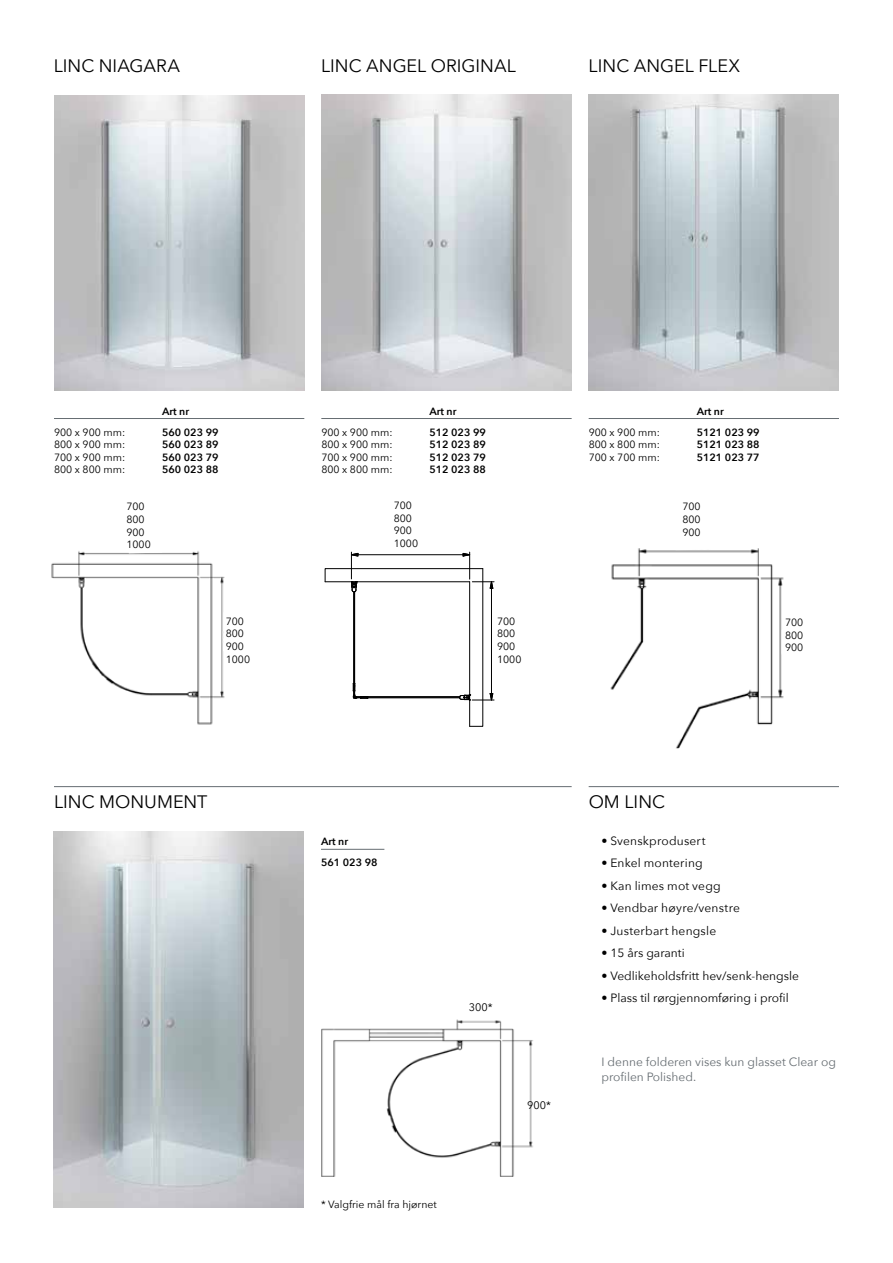
<style>
.page{position:relative;width:893px;height:1263px;background:#fff}
.page>*{position:absolute;margin:0;border:0;box-sizing:border-box;transform-origin:0 0}
.t1{font:18px "Avenir Next";color:#000}
.t2{font:12px "Avenir Next";letter-spacing:.01em;color:#000}
.t3{font:12px/14.4px "Avenir Next";color:#666d72}
.t4{font:10.95px "Avenir Next";color:#000}
.t5{font:10.5px/12.6px "Avenir Next";color:#000}
.t6{font:600 10.5px/21px "Avenir Next";color:#000}
</style>
<div class="page">
<img style="left:53px;top:831px;width:251px;height:377px">
<img style="left:54px;top:95px;width:250px;height:295px">
<img style="left:321px;top:95px;width:251px;height:296px">
<img style="left:589px;top:95px;width:250px;height:296px">
<hr style="left:54px;top:418px;width:250px;height:1px;background:#666d72">
<hr style="left:321px;top:418px;width:251px;height:1px;background:#666d72">
<hr style="left:589px;top:418px;width:250px;height:1px;background:#666d72">
<svg style="left:324px;top:552px;width:170px;height:175px"></svg>
<img style="left:610px;top:548px;width:174px;height:200px">
<hr style="left:54px;top:786px;width:518px;height:1px;background:#666d72">
<hr style="left:321px;top:849px;width:63px;height:1px;background:#666d72">
<img style="left:321px;top:1019px;width:212px;height:158px">
<hr style="left:589px;top:786px;width:250px;height:1px;background:#666d72">
<img style="left:51px;top:551px;width:174px;height:174px">
<h1 class="t1" style="left:54px;top:51px;width:128px">LINC NIAGARA</h1>
<h1 class="t1" style="left:321px;top:51px;width:196px">LINC ANGEL ORIGINAL</h1>
<h1 class="t1" style="left:589px;top:51px;width:153px">LINC ANGEL FLEX</h1>
<p class="t6" style="left:162px;top:400px;width:29px">Art nr</p>
<p class="t5" style="left:54px;top:425px;width:73px">900 x 900 mm:</p>
<p class="t6" style="left:162px;top:421px;width:58px">560 023 99</p>
<p class="t5" style="left:54px;top:438px;width:73px">800 x 900 mm:</p>
<p class="t6" style="left:162px;top:434px;width:58px">560 023 89</p>
<p class="t5" style="left:54px;top:450px;width:73px">700 x 900 mm:</p>
<p class="t6" style="left:162px;top:446px;width:58px">560 023 79</p>
<p class="t5" style="left:54px;top:463px;width:73px">800 x 800 mm:</p>
<p class="t6" style="left:162px;top:459px;width:58px">560 023 88</p>
<p class="t6" style="left:429px;top:400px;width:29px">Art nr</p>
<p class="t5" style="left:321px;top:425px;width:73px">900 x 900 mm:</p>
<p class="t6" style="left:429px;top:421px;width:58px">512 023 99</p>
<p class="t5" style="left:321px;top:438px;width:73px">800 x 900 mm:</p>
<p class="t6" style="left:429px;top:434px;width:58px">512 023 89</p>
<p class="t5" style="left:321px;top:450px;width:73px">700 x 900 mm:</p>
<p class="t6" style="left:429px;top:446px;width:58px">512 023 79</p>
<p class="t5" style="left:321px;top:463px;width:73px">800 x 800 mm:</p>
<p class="t6" style="left:429px;top:459px;width:58px">512 023 88</p>
<p class="t6" style="left:697px;top:400px;width:29px">Art nr</p>
<p class="t5" style="left:589px;top:425px;width:73px">900 x 900 mm:</p>
<p class="t6" style="left:697px;top:421px;width:64px">5121 023 99</p>
<p class="t5" style="left:589px;top:438px;width:73px">800 x 800 mm:</p>
<p class="t6" style="left:697px;top:434px;width:64px">5121 023 88</p>
<p class="t5" style="left:589px;top:450px;width:73px">700 x 700 mm:</p>
<p class="t6" style="left:697px;top:446px;width:64px">5121 023 77</p>
<p class="t5" style="left:394px;top:499px;width:26px">700<br>800<br>900<br>1000</p>
<p class="t5" style="left:126px;top:500px;width:26px">700<br>800<br>900<br>1000</p>
<p class="t5" style="left:682px;top:500px;width:20px;text-align:justify">700<br>800<br>900</p>
<p class="t5" style="left:226px;top:614px;width:26px">700<br>800<br>900<br>1000</p>
<p class="t5" style="left:785px;top:616px;width:20px;text-align:justify">700<br>800<br>900</p>
<p class="t5" style="left:497px;top:614px;width:26px">700<br>800<br>900<br>1000</p>
<h1 class="t1" style="left:54px;top:787px;width:155px">LINC MONUMENT</h1>
<p class="t6" style="left:321px;top:831px;width:58px">Art nr<br>561 023 98</p>
<p class="t4" style="left:469px;top:998px;width:25px">300*</p>
<p class="t4" style="left:527px;top:1096px;width:25px">900*</p>
<p class="t5" style="left:321px;top:1197px;width:117px">* Valgfrie mål fra hjørnet</p>
<h1 class="t1" style="left:589px;top:787px;width:78px">OM LINC</h1>
<p class="t2" style="left:601px;top:830px;width:106px">• Svenskprodusert</p>
<p class="t2" style="left:601px;top:853px;width:103px">• Enkel montering</p>
<p class="t2" style="left:601px;top:875px;width:121px">• Kan limes mot vegg</p>
<p class="t2" style="left:601px;top:898px;width:140px">• Vendbar høyre/venstre</p>
<p class="t2" style="left:601px;top:920px;width:116px">• Justerbart hengsle</p>
<p class="t2" style="left:601px;top:943px;width:85px">• 15 års garanti</p>
<p class="t2" style="left:601px;top:965px;width:199px">• Vedlikeholdsfritt hev/senk-hengsle</p>
<p class="t2" style="left:601px;top:988px;width:189px">• Plass til rørgjennomføring i profil</p>
<p class="t3" style="left:601px;top:1054px;width:236px">I denne folderen vises kun glasset Clear og profilen Polished.</p>
</div>
